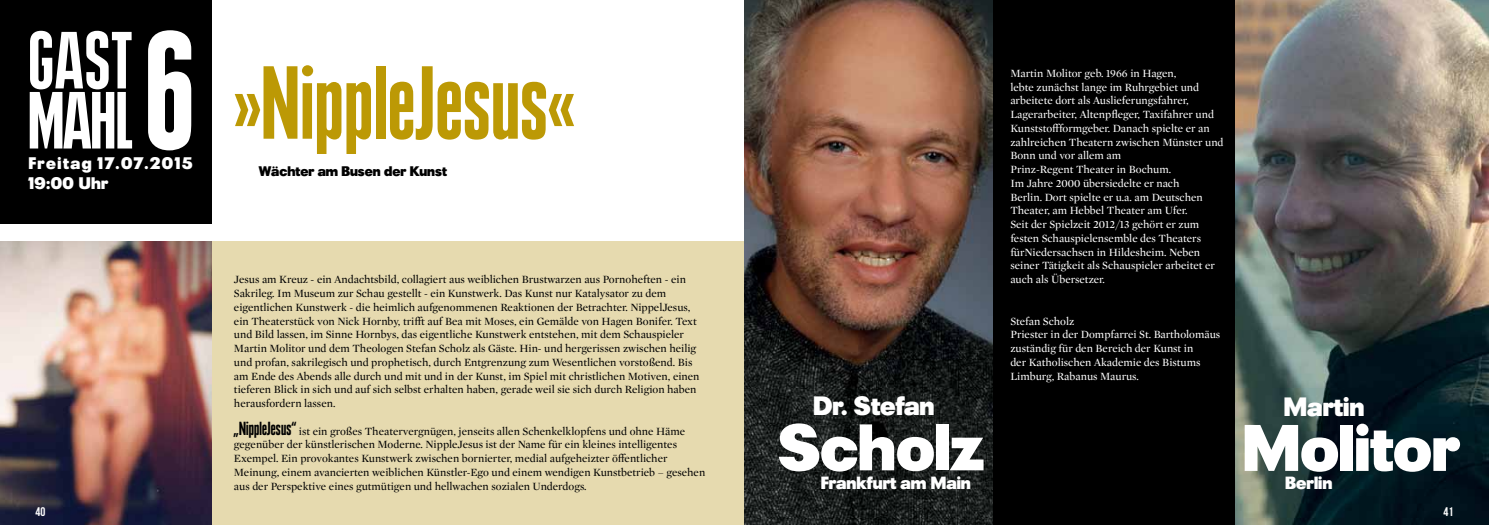
<style>
.page{position:relative;width:1489px;height:525px;background:#fff}
.page>*{position:absolute;margin:0;border:0;box-sizing:border-box;transform-origin:0 0}
.t1{font:900 extra-condensed 176.25px "Plak LT";color:#fff}
.t2{font:900 extra-condensed 102.5px "Plak LT";letter-spacing:.01em;color:#bc9905}
.t3{font:900 extra-condensed 80px/60px "Plak LT";color:#fff}
.t4{font:900 65px "Plak LT";color:#fff}
.t5{font:900 26.25px "Plak LT";color:#fff}
.t6{font:900 17.5px "Plak LT";color:#fff}
.t7{font:900 16.62px/20px "Plak LT";letter-spacing:.09em;color:#fff}
.t8{font:900 13.75px "Plak LT";color:#000}
.t9{font:700 12.5px "Bebas Neue";color:#fff}
.t10{font:11.25px/13.8px "Mercury Display";color:#000}
.t11{font:11.25px/13.8px "Mercury Display";color:#fff}
.s1{font-family:"Plak LT";font-weight:900;font-stretch:extra-condensed;font-size:18.75px}
</style>
<div class="page">
<div style="left:206px;top:242px;width:538px;height:282px;background:#e6daaf"></div>
<img style="left:1234px;top:0;width:254px;height:524px">
<img style="left:0;top:242px;width:211px;height:282px">
<div style="left:989px;top:0;width:245px;height:524px;background:#000"></div>
<img style="left:744px;top:0;width:248px;height:524px">
<div style="left:0;top:0;width:211px;height:224px;background:#000"></div>
<h1 class="t1" style="left:145px;top:-17px;width:50px">6</h1>
<h3 class="t3" style="left:28px;top:31px;width:105px">GAST<br>MAHL</h3>
<h3 class="t7" style="left:28px;top:153px;width:166px">Freitag 17.07.2015<br>19:00 Uhr</h3>
<h2 class="t2" style="left:234px;top:43px;width:342px">»NippleJesus«</h2>
<p class="t8" style="left:259px;top:163px;width:189px">Wächter am Busen der Kunst</p>
<p class="t10" style="left:234px;top:272px;width:467px">Jesus am Kreuz - ein Andachtsbild, collagiert aus weiblichen Brustwarzen aus Pornoheften - ein Sakrileg. Im Museum zur Schau gestellt - ein Kunstwerk. Das Kunst nur Katalysator zu dem eigentlichen Kunstwerk - die heimlich aufgenommenen Reaktionen der Betrachter. NippelJesus, ein Theaterstück von Nick Hornby, trifft auf Bea mit Moses, ein Gemälde von Hagen Bonifer. Text und Bild lassen, im Sinne Hornbys, das eigentliche Kunstwerk entstehen, mit dem Schauspieler Martin Molitor und dem Theologen Stefan Scholz als Gäste. Hin- und hergerissen zwischen heilig und profan, sakrilegisch und prophetisch, durch Entgrenzung zum Wesentlichen vorstoßend. Bis am Ende des Abends alle durch und mit und in der Kunst, im Spiel mit christlichen Motiven, einen tieferen Blick in sich und auf sich selbst erhalten haben, gerade weil sie sich durch Religion haben herausfordern lassen.</p>
<p class="t10" style="left:234px;top:423px;width:473px"><span class="s1">„NippleJesus“</span> ist ein großes Theatervergnügen, jenseits allen Schenkelklopfens und ohne Häme gegenüber der künstlerischen Moderne. NippleJesus ist der Name für ein kleines intelligentes Exempel. Ein provokantes Kunstwerk zwischen bornierter, medial aufgeheizter öffentlicher Meinung, einem avancierten weiblichen Künstler-Ego und einem wendigen Kunstbetrieb – gesehen aus der Perspektive eines gutmütigen und hellwachen sozialen Underdogs.</p>
<h3 class="t5" style="left:813px;top:390px;width:123px">Dr. Stefan</h3>
<h3 class="t4" style="left:778px;top:409px;width:207px">Scholz</h3>
<h3 class="t6" style="left:820px;top:472px;width:152px">Frankfurt am Main</h3>
<p class="t11" style="left:1010px;top:66px;width:215px">Martin Molitor geb. 1966 in Hagen,<br>lebte zunächst lange im Ruhrgebiet und arbeitete dort als Auslieferungsfahrer, Lagerarbeiter, Altenpfleger, Taxifahrer und Kunststoffformgeber. Danach spielte er an zahlreichen Theatern zwischen Münster und Bonn und vor allem am<br>Prinz-Regent Theater in Bochum.<br>Im Jahre 2000 übersiedelte er nach<br>Berlin. Dort spielte er u.a. am Deutschen Theater, am Hebbel Theater am Ufer.<br>Seit der Spielzeit 2012/13 gehört er zum festen Schauspielensemble des Theaters fürNiedersachsen in Hildesheim. Neben seiner Tätigkeit als Schauspieler arbeitet er auch als Übersetzer.</p>
<p class="t11" style="left:1010px;top:313px;width:211px">Stefan Scholz<br>Priester in der Dompfarrei St. Bartholomäus zuständig für den Bereich der Kunst in<br>der Katholischen Akademie des Bistums<br>Limburg, Rabanus Maurus.</p>
<h3 class="t5" style="left:1283px;top:391px;width:82px">Martin</h3>
<h3 class="t4" style="left:1242px;top:409px;width:219px">Molitor</h3>
<h3 class="t6" style="left:1284px;top:472px;width:49px">Berlin</h3>
<p class="t9" style="left:35px;top:505px;width:11px">40</p>
<p class="t9" style="left:1443px;top:505px;width:11px">41</p>
</div>
